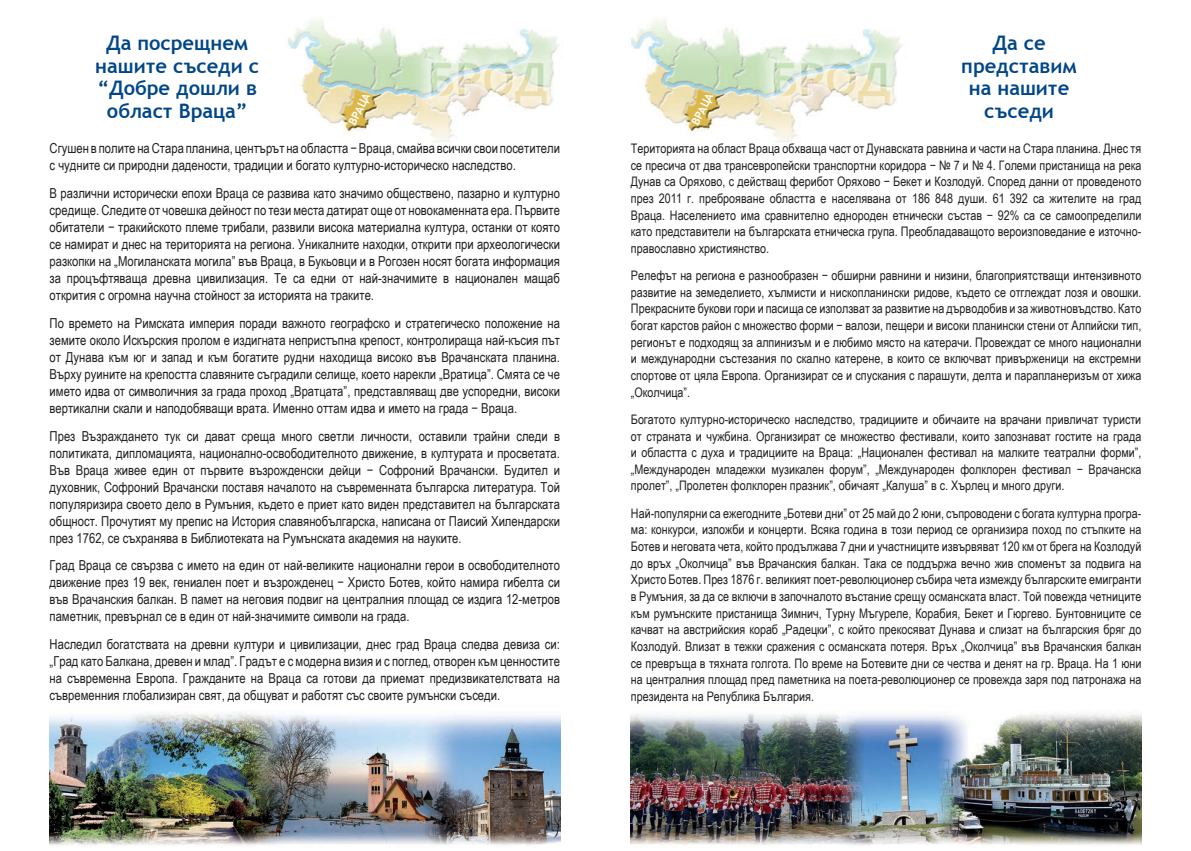
<style>
.page{position:relative;width:1191px;height:851px;background:#fff}
.page>*{position:absolute;margin:0;border:0;box-sizing:border-box;transform-origin:0 0}
.t1{font:700 20px/22.5px "Trebuchet MS";color:#004689;text-align:center}
.t2{font:13.75px/17px "Arial Narrow";color:#231f20;text-align:justify}
.t3{font:13.12px/16.6px "Arial Narrow";color:#231f20;text-align:justify}
.t4{font:700 11.25px "Trebuchet MS";color:#fff}
</style>
<div class="page">
<img style="left:288px;top:19px;width:272px;height:124px">
<img style="left:631px;top:19px;width:272px;height:124px">
<img style="left:50px;top:713px;width:510px;height:132px">
<img style="left:631px;top:713px;width:510px;height:132px">
<h1 class="t1" style="left:95px;top:32px;width:165px">Да посрещнем нашите съседи с “Добре дошли в област Враца”</h1>
<h1 class="t1" style="left:961px;top:32px;width:117px">Да се представим нa нашите съседи</h1>
<p class="t4" style="left:345px;top:121px;width:36px;rotate:-63deg">ВРАЦА</p>
<p class="t4" style="left:688px;top:121px;width:36px;rotate:-63deg">ВРАЦА</p>
<p class="t2" style="left:50px;top:140px;width:512px">Сгушен в полите на Стара планина, центърът на областта − Враца, смайва всички свои посетители с чудните си природни дадености, традиции и богато културно-историческо наследство.</p>
<p class="t2" style="left:50px;top:184px;width:512px">В различни исторически епохи Враца се развива като значимо обществено, пазарно и културно средище. Следите от човешка дейност по тези места датират още от новокаменната ера. Първите обитатели − тракийското племе трибали, развили висока материална култура, останки от която се намират и днес на територията на региона. Уникалните находки, открити при археологически разкопки на „Могиланската могила” във Враца, в Букьовци и в Рогозен носят богата информация за процъфтяваща древна цивилизация. Те са едни от най-значимите в национален мащаб открития с огромна научна стойност за историята на траките.</p>
<p class="t2" style="left:50px;top:314px;width:512px">По времето на Римската империя поради важното географско и стратегическо положение на земите около Искърския пролом е издигната непристъпна крепост, контролираща най-късия път от Дунава към юг и запад и към богатите рудни находища високо във Врачанската планина.<br>Върху руините на крепостта славяните съградили селище, което нарекли „Вратица”. Смята се че името идва от символичния за града проход „Вратцата”, представляващ две успоредни, високи вертикални скали и наподобяващи врата. Именно оттам идва и името на града − Враца.</p>
<p class="t2" style="left:50px;top:426px;width:512px">През Възраждането тук си дават среща много светли личности, оставили трайни следи в политиката, дипломацията, национално-освободителното движение, в културата и просветата.<br>Във Враца живее един от първите възрожденски дейци − Софроний Врачански. Будител и духовник, Софроний Врачански поставя началото на съвременната българска литература. Той популяризира своето дело в Румъния, където е приет като виден представител на българската общност. Прочутият му препис на История славянобългарска, написана от Паисий Хилендарски през 1762, се съхранява в Библиотеката на Румънската академия на науките.</p>
<p class="t2" style="left:50px;top:556px;width:512px">Град Враца се свързва с името на един от най-великите национални герои в освободителното движение през 19 век, гениален поет и възрожденец − Христо Ботев, който намира гибелта си във Врачанския балкан. В памет на неговия подвиг на централния площад се издига 12-метров паметник, превърнал се в един от най-значимите символи на града.</p>
<p class="t2" style="left:50px;top:635px;width:512px">Наследил богатствата на древни култури и цивилизации, днес град Враца следва девиза си: „Град като Балкана, древен и млад”. Градът е с модерна визия и с поглед, отворен към ценностите на съвременна Европа. Гражданите на Враца са готови да приемат предизвикателствата на съвременния глобализиран свят, да общуват и работят със своите румънски съседи.</p>
<p class="t3" style="left:631px;top:140px;width:512px">Територията на област Враца обхваща част от Дунавската равнина и части на Стара планина. Днес тя се пресича от два трансевропейски транспортни коридора − № 7 и № 4. Големи пристанища на река Дунав са Оряхово, с действащ ферибот Оряхово − Бекет и Козлодуй. Според данни от проведеното през 2011 г. преброяване областта е населявана от 186 848 души. 61 392 са жителите на град Враца. Населението има сравнително еднороден етнически състав − 92% са се самоопределили като представители на българската етническа група. Преобладаващото вероизповедание е източно&shy;православно християнство.</p>
<p class="t3" style="left:631px;top:267px;width:512px">Релефът на региона е разнообразен − обширни равнини и низини, благоприятстващи интензивното развитие на земеделието, хълмисти и нископланински ридове, където се отглеждат лозя и овошки.<br>Прекрасните букови гори и пасища се използват за развитие на дърводобив и за животновъдство. Като богат карстов район с множество форми − валози, пещери и високи планински стени от Алпийски тип, регионът е подходящ за алпинизъм и е любимо място на катерачи. Провеждат се много национални и международни състезания по скално катерене, в които се включват привърженици на екстремни спортове от цяла Европа. Организират се и спускания с парашути, делта и парапланеризъм от хижа „Околчица”.</p>
<p class="t3" style="left:631px;top:410px;width:512px">Богатото културно-историческо наследство, традициите и обичаите на врачани привличат туристи от страната и чужбина. Организират се множество фестивали, които запознават гостите на града и областта с духа и традициите на Враца: „Национален фестивал на малките театрални форми”, „Международен младежки музикален форум”, „Международен фолклорен фестивал − Врачанска пролет”, „Пролетен фолклорен празник”, обичаят „Калуша” в с. Хърлец и много други.</p>
<p class="t3" style="left:631px;top:504px;width:512px">Най-популярни са ежегодните „Ботеви дни” от 25 май до 2 юни, съпроводени с богата културна програ&shy;ма: конкурси, изложби и концерти. Всяка година в този период се организира поход по стъпките на Ботев и неговата чета, който продължава 7 дни и участниците извървяват 120 км от брега на Козлодуй до връх „Околчица” във Врачанския балкан. Така се поддържа вечно жив споменът за подвига на Христо Ботев. През 1876 г. великият поет-революционер събира чета измежду българските емигранти в Румъния, за да се включи в започналото въстание срещу османската власт. Той повежда четниците към румънските пристанища Зимнич, Турну Мъгуреле, Корабия, Бекет и Гюргево. Бунтовниците се качват на австрийския кораб „Радецки”, с който прекосяват Дунава и слизат на българския бряг до Козлодуй. Влизат в тежки сражения с османската потеря. Връх „Околчица” във Врачанския балкан се превръща в тяхната голгота. По време на Ботевите дни се чества и денят на гр. Враца. На 1 юни на централния площад пред паметника на поета-революционер се провежда заря под патронажа на президента на Република България.</p>
</div>
